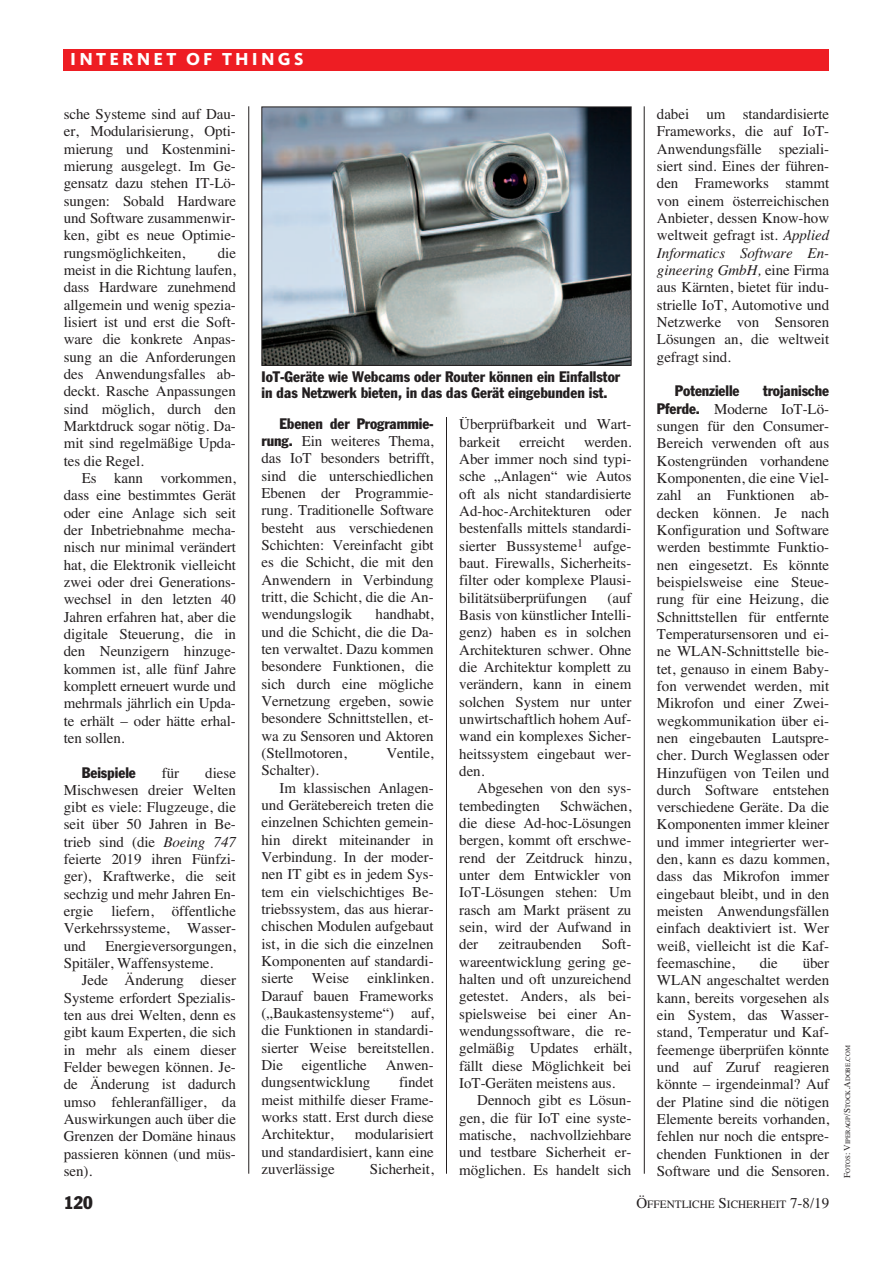
<style>
.page{position:relative;width:893px;height:1263px;background:#fff}
.page>*{position:absolute;margin:0;border:0;box-sizing:border-box;transform-origin:0 0}
.t1{font:800 18px "Kievit";letter-spacing:.175em;color:#fff}
.t2{font:condensed 18px "Franklin Gothic";color:#231f20}
.t3{font:15px/17.4px "Times";letter-spacing:-.005em;color:#231f20;text-align:justify}
.t4{font:condensed 15px/15.8px "Franklin Gothic";color:#231f20}
.t5{font:11.25px "Times";color:#231f20}
.t6{font:6.75px "Times";color:#231f20}
.s1{font-style:italic}
.s2{font-family:"Franklin Gothic";font-stretch:condensed}
.s3{font-size:15px}
.s4{font-size:9px}
</style>
<div class="page">
<hr style="left:248px;top:106px;width:1px;height:1068px;background:#231f20">
<hr style="left:446px;top:417px;width:1px;height:757px;background:#231f20">
<hr style="left:644px;top:106px;width:1px;height:1068px;background:#231f20">
<div style="left:64px;top:49px;width:765px;height:21px;background:#ee1d23"></div>
<img style="left:263px;top:109px;width:366px;height:255px">
<div style="left:261px;top:107px;width:370px;height:259px;border:1px solid #231f20"></div>
<p class="t1" style="left:70px;top:53px;width:235px">INTERNET OF THINGS</p>
<p class="t3" style="left:64px;top:105px;width:174px">sche Systeme sind auf Dau&shy;er, Modularisierung, Opti&shy;mierung und Kostenmini&shy;mierung ausgelegt. Im Ge&shy;gensatz dazu stehen IT-Lö&shy;sungen: Sobald Hardware und Software zusammenwir&shy;ken, gibt es neue Optimie&shy;rungsmöglichkeiten,</p>
<p class="t3" style="left:64px;top:244px;width:174px;text-indent:154px">die meist in die Richtung laufen, dass Hardware zunehmend allgemein und wenig spezia&shy;lisiert ist und erst die Soft&shy;ware die konkrete Anpas&shy;sung an die Anforderungen des Anwendungsfalles ab&shy;deckt. Rasche Anpassungen sind möglich, durch den Marktdruck sogar nötig. Da&shy;mit sind regelmäßige Upda&shy;tes die Regel.</p>
<p class="t3" style="left:64px;top:469px;width:174px;text-indent:18px">Es kann vorkommen, dass eine bestimmtes Gerät oder eine Anlage sich seit der Inbetriebnahme mecha&shy;nisch nur minimal verändert hat, die Elektronik vielleicht zwei oder drei Generations&shy;wechsel in den letzten 40<br>Jahren erfahren hat, aber die digitale Steuerung, die in den Neunzigern hinzuge&shy;kommen ist, alle fünf Jahre komplett erneuert wurde und mehrmals jährlich ein Upda&shy;te erhält – oder hätte erhal&shy;ten sollen.</p>
<p class="t4" style="left:82px;top:765px;width:56px">Beispiele</p>
<p class="t3" style="left:162px;top:764px;width:19px">für</p>
<p class="t3" style="left:64px;top:764px;width:174px;text-indent:141px">diese Mischwesen dreier Welten gibt es viele: Flugzeuge, die seit über 50 Jahren in Be&shy;trieb sind (die <span class="s1">Boeing 747 </span>feierte 2019 ihren Fünfzi&shy;ger), Kraftwerke, die seit sechzig und mehr Jahren En&shy;ergie liefern, öffentliche Verkehrssysteme, Wasser&shy;und</p>
<p class="t3" style="left:64px;top:937px;width:174px;text-indent:42px">Energieversorgungen,<br>Spitäler, Waffensysteme.</p>
<p class="t3" style="left:64px;top:971px;width:174px;text-indent:18px">Jede Änderung dieser Systeme erfordert Spezialis&shy;ten aus drei Welten, denn es gibt kaum Experten, die sich in mehr als einem dieser Felder bewegen können. Je&shy;de Änderung ist dadurch umso fehleranfälliger, da Auswirkungen auch über die Grenzen der Domäne hinaus passieren können (und müs&shy;sen).</p>
<p class="t4" style="left:261px;top:370px;width:360px">IoT-Geräte wie Webcams oder Router können ein Einfallstor in das Netzwerk bieten, in das das Gerät eingebunden ist.</p>
<p class="t4" style="left:280px;top:417px;width:156px">Ebenen der Programmie-</p>
<p class="t3" style="left:262px;top:432px;width:174px"><span class="s2">rung.</span> Ein weiteres Thema, das IoT besonders betrifft, sind die unterschiedlichen Ebenen der Programmie&shy;rung. Traditionelle Software besteht aus verschiedenen Schichten: Vereinfacht gibt es die Schicht, die mit den Anwendern in Verbindung tritt, die Schicht, die die An&shy;wendungslogik</p>
<p class="t3" style="left:262px;top:605px;width:174px;text-indent:114px">handhabt, und die Schicht, die die Da&shy;ten verwaltet. Dazu kommen besondere Funktionen, die sich durch eine mögliche Vernetzung ergeben, sowie besondere Schnittstellen, et&shy;wa zu Sensoren und Aktoren (Stellmotoren,</p>
<p class="t3" style="left:386px;top:744px;width:49px">Ventile,</p>
<p class="t3" style="left:262px;top:761px;width:59px">Schalter).</p>
<p class="t3" style="left:280px;top:779px;width:156px">Im klassischen Anlagen-</p>
<p class="t3" style="left:262px;top:796px;width:174px">und Gerätebereich treten die</p>
<p class="t3" style="left:262px;top:813px;width:174px">einzelnen Schichten gemein-</p>
<p class="t3" style="left:262px;top:831px;width:174px">hin direkt miteinander in</p>
<p class="t3" style="left:262px;top:848px;width:174px">Verbindung. In der moder-</p>
<p class="t3" style="left:262px;top:865px;width:174px">nen IT gibt es in jedem Sys-</p>
<p class="t3" style="left:262px;top:883px;width:174px">tem ein vielschichtiges Be-</p>
<p class="t3" style="left:262px;top:900px;width:174px">triebssystem, das aus hierar-</p>
<p class="t3" style="left:262px;top:917px;width:174px">chischen Modulen aufgebaut</p>
<p class="t3" style="left:262px;top:935px;width:174px">ist, in die sich die einzelnen</p>
<p class="t3" style="left:262px;top:952px;width:174px">Komponenten auf standardi-</p>
<p class="t3" style="left:262px;top:969px;width:174px">sierte Weise einklinken.</p>
<p class="t3" style="left:262px;top:987px;width:174px">Darauf bauen Frameworks</p>
<p class="t3" style="left:262px;top:1004px;width:174px">(„Baukastensysteme“) auf,</p>
<p class="t3" style="left:262px;top:1021px;width:174px">die Funktionen in standardi-</p>
<p class="t3" style="left:262px;top:1039px;width:174px">sierter Weise bereitstellen.</p>
<p class="t3" style="left:262px;top:1056px;width:23px">Die</p>
<p class="t3" style="left:302px;top:1056px;width:67px">eigentliche</p>
<p class="t3" style="left:386px;top:1056px;width:49px">Anwen-</p>
<p class="t3" style="left:262px;top:1073px;width:110px">dungsentwicklung</p>
<p class="t3" style="left:262px;top:1073px;width:174px;text-indent:138px">findet meist mithilfe dieser Frame&shy;works statt. Erst durch diese Architektur,</p>
<p class="t3" style="left:262px;top:1125px;width:174px;text-indent:93px">modularisiert und standardisiert, kann eine zuverlässige</p>
<p class="t3" style="left:370px;top:1160px;width:65px">Sicherheit,</p>
<p class="t3" style="left:459px;top:416px;width:174px">Überprüfbarkeit und Wart&shy;barkeit</p>
<p class="t3" style="left:459px;top:433px;width:174px;text-indent:125px">werden.<br>Aber immer noch sind typi&shy;sche „Anlagen“ wie Autos oft als nicht standardisierte Ad-hoc-Architekturen oder bestenfalls mittels standardi&shy;sierter Bussysteme<sup>1</sup> aufge&shy;baut. Firewalls, Sicherheits&shy;filter oder komplexe Plausi&shy;bilitätsüberprüfungen</p>
<p class="t3" style="left:520px;top:433px;width:47px">erreicht</p>
<p class="t3" style="left:459px;top:589px;width:174px;text-indent:148px">(auf Basis von künstlicher Intelli&shy;genz) haben es in solchen Architekturen schwer. Ohne die Architektur komplett zu verändern, kann in einem solchen System nur unter unwirtschaftlich hohem Auf&shy;wand ein komplexes Sicher&shy;heitssystem eingebaut wer&shy;den.</p>
<p class="t3" style="left:459px;top:779px;width:174px;text-indent:18px">Abgesehen von den sys&shy;tembedingten</p>
<p class="t3" style="left:459px;top:797px;width:174px;text-indent:101px">Schwächen, die diese Ad-hoc-Lösungen bergen, kommt oft erschwe&shy;rend der Zeitdruck hinzu, unter dem Entwickler von IoT-Lösungen stehen: Um rasch am Markt präsent zu sein, wird der Aufwand in der</p>
<p class="t3" style="left:459px;top:935px;width:174px;text-indent:142px">Soft&shy;wareentwicklung gering ge&shy;halten und oft unzureichend getestet. Anders, als bei&shy;spielsweise bei einer An&shy;wendungssoftware, die re&shy;gelmäßig Updates erhält, fällt diese Möglichkeit bei IoT-Geräten meistens aus.</p>
<p class="t3" style="left:459px;top:1091px;width:174px;text-indent:18px">Dennoch gibt es Lösun&shy;gen, die für IoT eine syste&shy;matische, nachvollziehbare und testbare Sicherheit er&shy;möglichen. Es handelt sich</p>
<p class="t3" style="left:498px;top:935px;width:85px">zeitraubenden</p>
<p class="t3" style="left:657px;top:105px;width:174px">dabei um standardisierte Frameworks, die auf IoT-Anwendungsfälle speziali&shy;siert sind. Eines der führen&shy;den Frameworks stammt von einem österreichischen Anbieter, dessen Know-how weltweit gefragt ist. <span class="s1">Applied Informatics Software En&shy;gineering GmbH,</span> eine Firma aus Kärnten, bietet für indu&shy;strielle IoT, Automotive und Netzwerke von Sensoren Lösungen an, die weltweit gefragt sind.</p>
<p class="t4" style="left:675px;top:384px;width:66px">Potenzielle</p>
<p class="t4" style="left:763px;top:384px;width:68px">trojanische</p>
<p class="t3" style="left:657px;top:400px;width:174px"><span class="s2">Pferde.</span> Moderne IoT-Lö&shy;sungen für den Consumer-Bereich verwenden oft aus Kostengründen vorhandene Komponenten, die eine Viel&shy;zahl an Funktionen ab&shy;decken können. Je nach Konfiguration und Software werden bestimmte Funktio&shy;nen eingesetzt. Es könnte beispielsweise eine Steue&shy;rung für eine Heizung, die Schnittstellen für entfernte Temperatursensoren und ei&shy;ne WLAN-Schnittstelle bie&shy;tet, genauso in einem Baby&shy;fon verwendet werden, mit Mikrofon und einer Zwei&shy;wegkommunikation über ei&shy;nen eingebauten Lautspre&shy;cher. Durch Weglassen oder Hinzufügen von Teilen und durch Software entstehen verschiedene Geräte. Da die Komponenten immer kleiner und immer integrierter wer&shy;den, kann es dazu kommen, dass das Mikrofon immer eingebaut bleibt, und in den meisten Anwendungsfällen einfach deaktiviert ist. Wer weiß, vielleicht ist die Kaf&shy;feemaschine,</p>
<p class="t3" style="left:760px;top:954px;width:20px">die</p>
<p class="t3" style="left:657px;top:954px;width:174px;text-indent:146px">über WLAN angeschaltet werden kann, bereits vorgesehen als ein System, das Wasser&shy;stand, Temperatur und Kaf&shy;feemenge überprüfen könnte und auf Zuruf reagieren könnte – irgendeinmal? Auf der Platine sind die nötigen Elemente bereits vorhanden, fehlen nur noch die entspre&shy;chenden Funktionen in der Software und die Sensoren.</p>
<p class="t2" style="left:64px;top:1196px;width:30px">120</p>
<p class="t5" style="left:636px;top:1198px;width:194px"><span class="s3">Ö</span>FFENTLICHE <span class="s3">S</span>ICHERHEIT <span class="s3">7-8/19</span></p>
<p class="t6" style="left:844px;top:1178px;width:134px;rotate:-90deg"><span class="s4">F</span>OTOS<span class="s4">: V</span>IPERAGP<span class="s4">/S</span>TOCK<span class="s4">.A</span>DOBE<span class="s4">.</span>COM</p>
</div>
